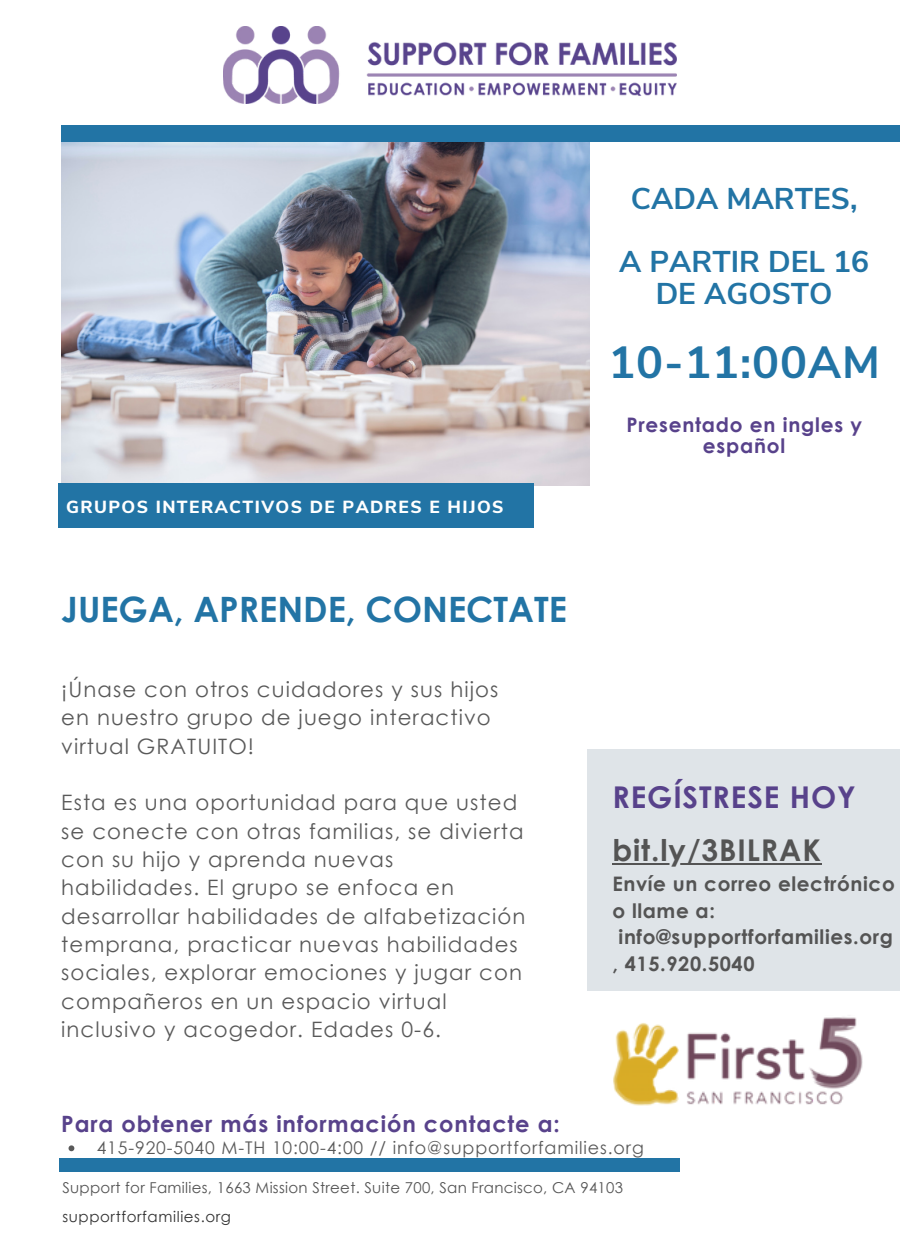
<style>
.page{position:relative;width:900px;height:1260px;background:#fff}
.page>*{position:absolute;margin:0;border:0;box-sizing:border-box;transform-origin:0 0}
.t1{font:700 45px "Nunito Sans";letter-spacing:.02em;color:#2274a5}
.t2{font:700 35px "Century Gothic";color:#2274a5}
.t3{font:700 30px/63.8px "Nunito Sans";color:#2274a5;text-align:center}
.t4{font:700 30px "Century Gothic";letter-spacing:.03em;color:#545454}
.t5{font:700 30px "Century Gothic";letter-spacing:.03em;color:#58428b}
.t6{font:700 22.5px "Century Gothic";letter-spacing:.04em;color:#58428b}
.t7{font:21.25px/28.2px "Century Gothic";letter-spacing:.05em;color:#595959}
.t8{font:700 20px "Century Gothic";letter-spacing:.03em;color:#545454}
.t9{font:700 20px/21.8px "Century Gothic";letter-spacing:.04em;color:#58428b;text-align:center}
.t10{font:17.5px "Century Gothic";letter-spacing:.05em;color:#595959}
.t11{font:800 17.5px "Nunito Sans";letter-spacing:.08em;color:#fff}
.t12{font:15px "Century Gothic";letter-spacing:.02em;color:#545454}
.t13{font:15px "Century Gothic";letter-spacing:.04em;color:#323232}
</style>
<div class="page">
<div style="left:59px;top:1158px;width:621px;height:13px;background:#2274a5"></div>
<div style="left:588px;top:749px;width:312px;height:242px;background:#dfe4e8"></div>
<div style="left:61px;top:125px;width:839px;height:17px;background:#2274a5"></div>
<img style="left:613px;top:1017px;width:250px;height:89px">
<img style="left:223px;top:27px;width:454px;height:76px">
<img style="left:61px;top:142px;width:529px;height:343px">
<div style="left:58px;top:484px;width:476px;height:43px;background:#2274a5"></div>
<hr style="left:612px;top:863px;width:210px;height:1px;background:#545454">
<svg style="left:69px;top:1145px;width:5px;height:6px"></svg>
<h3 class="t3" style="left:619px;top:167px;width:252px">CADA MARTES,<br>A PARTIR DEL 16</h3>
<h3 class="t3" style="left:656px;top:262px;width:178px">DE AGOSTO</h3>
<h1 class="t1" style="left:608px;top:332px;width:273px">10-11:00AM</h1>
<p class="t11" style="left:66px;top:495px;width:439px">GRUPOS INTERACTIVOS DE PADRES E HIJOS</p>
<h2 class="t2" style="left:61px;top:587px;width:507px">JUEGA, APRENDE, CONECTATE</h2>
<p class="t7" style="left:61px;top:675px;width:439px">¡Únase con otros cuidadores y sus hijos en nuestro grupo de juego interactivo virtual GRATUITO!</p>
<p class="t7" style="left:61px;top:788px;width:466px">Esta es una oportunidad para que usted se conecte con otras familias, se divierta con su hijo y aprenda nuevas habilidades. El grupo se enfoca en desarrollar habilidades de alfabetización temprana, practicar nuevas habilidades sociales, explorar emociones y jugar con compañeros en un espacio virtual inclusivo y acogedor. Edades 0-6.</p>
<p class="t6" style="left:61px;top:1110px;width:500px">Para obtener más información contacte a:</p>
<p class="t9" style="left:626px;top:413px;width:237px">Presentado en ingles y español</p>
<h3 class="t5" style="left:612px;top:778px;width:245px">REGÍSTRESE HOY</h3>
<h3 class="t4" style="left:612px;top:831px;width:210px">bit.ly/3BILRAK</h3>
<p class="t8" style="left:612px;top:871px;width:284px">Envíe un correo electrónico</p>
<p class="t8" style="left:612px;top:898px;width:104px">o llame a:</p>
<p class="t8" style="left:619px;top:924px;width:276px">info@supportforfamilies.org</p>
<p class="t8" style="left:612px;top:951px;width:144px">, 415.920.5040</p>
<p class="t10" style="left:97px;top:1137px;width:549px">415-920-5040 M-TH 10:00-4:00 // info@supportforfamilies.org</p>
<p class="t12" style="left:62px;top:1178px;width:562px">Support for Families, 1663 Mission Street. Suite 700, San Francisco, CA 94103</p>
<p class="t13" style="left:62px;top:1207px;width:170px">supportforfamilies.org</p>
</div>
